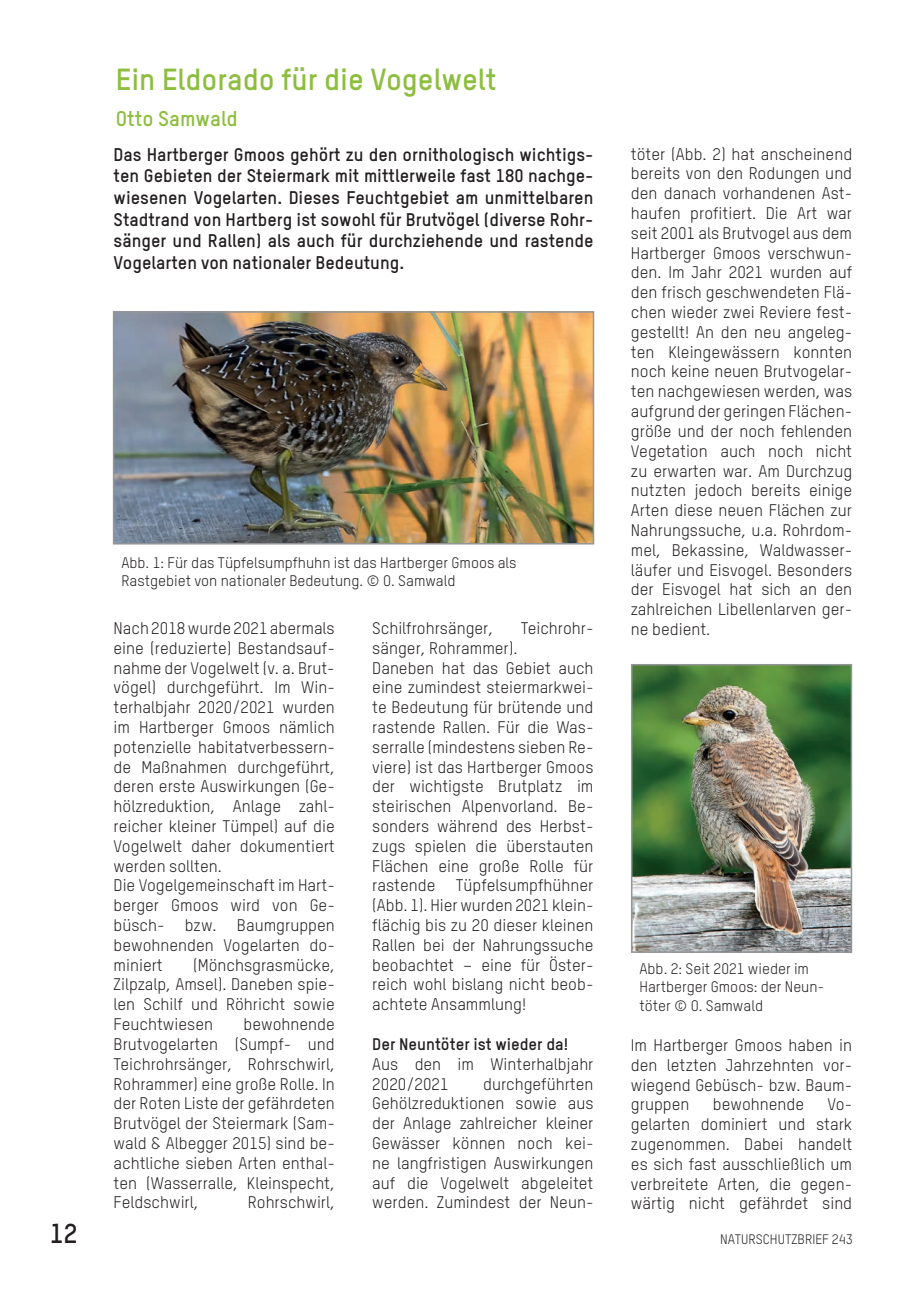
<style>
.page{position:relative;width:919px;height:1289px;background:#fff}
.page>*{position:absolute;margin:0;border:0;box-sizing:border-box;transform-origin:0 0}
.t1{font:700 30px "TSTARPRO";color:#8dbe3e}
.t2{font:700 27px "TSTARPRO";color:#231f20}
.t3{font:700 21px "TSTARPRO";color:#8dbe3e}
.t4{font:700 18px/21.6px "TSTARPRO";color:#231f20;text-align:justify}
.t5{font:16.5px/19.8px "TSTARPRO";color:#231f20;text-align:justify}
.t6{font:700 16.5px "TSTARPRO";color:#231f20}
.t7{font:15px/18px "TSTARPRO";color:#231f20}
.t8{font:13.5px "TSTARPRO";color:#231f20}
</style>
<div class="page">
<img style="left:116px;top:314px;width:475px;height:227px">
<div style="left:113px;top:311px;width:481px;height:233px;border:2px solid #939598"></div>
<img style="left:634px;top:667px;width:215px;height:282px">
<div style="left:631px;top:664px;width:221px;height:288px;border:2px solid #939598"></div>
<h1 class="t1" style="left:116px;top:60px;width:382px">Ein Eldorado für die Vogelwelt</h1>
<p class="t3" style="left:116px;top:105px;width:123px">Otto Samwald</p>
<p class="t4" style="left:114px;top:143px;width:481px">Das Hartberger Gmoos gehört zu den ornithologisch wichtigs&shy;ten Gebieten der Steiermark mit mittlerweile fast 180 nachge&shy;wiesenen Vogelarten. Dieses Feuchtgebiet am unmittelbaren Stadtrand von Hartberg ist sowohl für Brutvögel (diverse Rohr&shy;sänger und Rallen) als auch für durchziehende und rastende Vogelarten von nationaler Bedeutung.</p>
<p class="t7" style="left:121px;top:553px;width:397px">Abb. 1: Für das Tüpfelsumpfhuhn ist das Hartberger Gmoos als<br>Rastgebiet von nationaler Bedeutung. © O. Samwald</p>
<p class="t5" style="left:114px;top:618px;width:223px;text-align:left">Nach 2018 wurde 2021 abermals eine (reduzierte) Bestandsauf&shy;nahme der Vogelwelt (v. a. Brut&shy;vögel) durchgeführt. Im Win&shy;terhalbjahr 2020/2021 wurden im Hartberger Gmoos nämlich potenzielle habitatverbessern&shy;de Maßnahmen durchgeführt, deren erste Auswirkungen (Ge&shy;hölzreduktion, Anlage zahl&shy;reicher kleiner Tümpel) auf die<br>Vogelwelt daher dokumentiert werden sollten.<br>Die Vogelgemeinschaft im Hart&shy;berger Gmoos wird von Ge&shy;büsch- bzw. Baumgruppen bewohnenden Vogelarten do&shy;miniert</p>
<p class="t5" style="left:114px;top:954px;width:223px;text-indent:80px">(Mönchsgrasmücke, Zilpzalp, Amsel). Daneben spie&shy;len Schilf und Röhricht sowie Feuchtwiesen</p>
<p class="t5" style="left:114px;top:1014px;width:223px;text-indent:130px">bewohnende Brutvogelarten (Sumpf- und Teichrohrsänger, Rohrschwirl, Rohrammer) eine große Rolle. In der Roten Liste der gefährdeten Brutvögel der Steiermark (Sam&shy;wald &amp; Albegger 2015) sind be&shy;achtliche sieben Arten enthal&shy;ten (Wasserralle, Kleinspecht, Feldschwirl,</p>
<p class="t5" style="left:248px;top:1192px;width:88px">Rohrschwirl,</p>
<p class="t5" style="left:372px;top:618px;width:122px">Schilfrohrsänger,</p>
<p class="t5" style="left:520px;top:618px;width:74px">Teichrohr-</p>
<p class="t5" style="left:372px;top:637px;width:223px;text-align:left">sänger, Rohrammer).<br>Daneben hat das Gebiet auch eine zumindest steiermarkwei&shy;te Bedeutung für brütende und rastende Rallen. Für die Was&shy;serralle (mindestens sieben Re&shy;viere) ist das Hartberger Gmoos der wichtigste Brutplatz im steirischen Alpenvorland. Be&shy;sonders während des Herbst&shy;zugs spielen die überstauten<br>Flächen eine große Rolle für rastende Tüpfelsumpfhühner (Abb. 1). Hier wurden 2021 klein&shy;flächig bis zu 20 dieser kleinen<br>Rallen bei der Nahrungssuche beobachtet – eine für Öster&shy;reich wohl bislang nicht beob&shy;achtete Ansammlung!</p>
<p class="t6" style="left:372px;top:1033px;width:197px">Der Neuntöter ist wieder da!</p>
<p class="t5" style="left:372px;top:1053px;width:223px">Aus den im Winterhalbjahr<br>2020/2021</p>
<p class="t5" style="left:372px;top:1073px;width:223px;text-indent:111px">durchgeführten Gehölzreduktionen sowie aus der Anlage zahlreicher kleiner Gewässer können noch kei&shy;ne langfristigen Auswirkungen auf die Vogelwelt abgeleitet werden. Zumindest der Neun-</p>
<p class="t5" style="left:631px;top:144px;width:223px">töter (Abb. 2) hat anscheinend bereits von den Rodungen und den danach vorhandenen Ast&shy;haufen profitiert. Die Art war seit 2001 als Brutvogel aus dem Hartberger Gmoos verschwun&shy;den. Im Jahr 2021 wurden auf den frisch geschwendeten Flä&shy;chen wieder zwei Reviere fest&shy;gestellt! An den neu angeleg&shy;ten Kleingewässern konnten noch keine neuen Brutvogelar&shy;ten nachgewiesen werden, was aufgrund der geringen Flächen&shy;größe und der noch fehlenden Vegetation auch noch nicht zu erwarten war. Am Durchzug nutzten jedoch bereits einige Arten diese neuen Flächen zur Nahrungssuche, u.a. Rohrdom&shy;mel, Bekassine, Waldwasser&shy;läufer und Eisvogel. Besonders der Eisvogel hat sich an den zahlreichen Libellenlarven ger&shy;ne bedient.</p>
<p class="t7" style="left:639px;top:960px;width:186px">Abb. 2: Seit 2021 wieder im<br>Hartberger Gmoos: der Neun&shy;töter © O. Samwald</p>
<p class="t5" style="left:631px;top:1035px;width:223px">Im Hartberger Gmoos haben in den letzten Jahrzehnten vor&shy;wiegend Gebüsch- bzw. Baum&shy;gruppen</p>
<p class="t5" style="left:631px;top:1094px;width:223px;text-indent:196px">Vo&shy;gelarten dominiert und stark zugenommen. Dabei handelt es sich fast ausschließlich um verbreitete Arten, die gegen&shy;wärtig nicht gefährdet sind</p>
<p class="t5" style="left:712px;top:1094px;width:93px">bewohnende</p>
<h2 class="t2" style="left:50px;top:1216px;width:29px">12</h2>
<p class="t8" style="left:720px;top:1231px;width:134px">NATURSCHUTZBRIEF 243</p>
</div>
